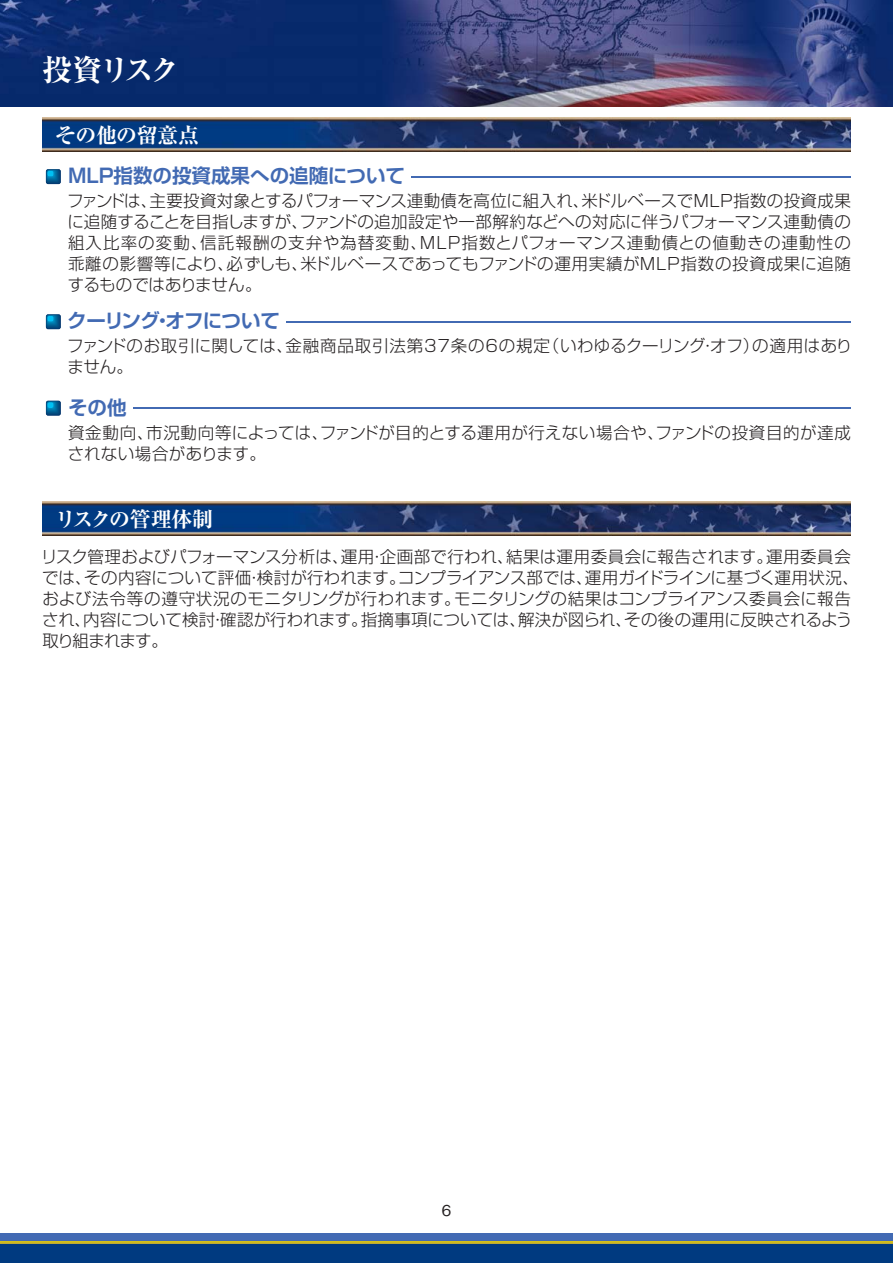
<style>
.page{position:relative;width:893px;height:1263px;background:#fff}
.page>*{position:absolute;margin:0;border:0;box-sizing:border-box;transform-origin:0 0}
.t1{font:30px "Ryumin Pro Ex Bold 90 pv RKSJ H";letter-spacing:-.115em;color:#fff}
.t2{font:21px "Ryumin Pro Ex Bold 90 pv RKSJ H";letter-spacing:-.02em;color:#fff}
.t3{font:19.5px "Shin Go Pro De Bold 90 pv RKSJ H";color:#426ab3}
.t4{font:19.5px "Shin Go Pro De Bold 90 pv RKSJ H";letter-spacing:-.04em;color:#426ab3}
.t5{font:16.5px/21px "Shin Go Pro Light 90 pv RKSJ H";letter-spacing:.01em;color:#231f20}
.t6{font:16.5px/21px "Shin Go Pro Light 90 pv RKSJ H";letter-spacing:.03em;color:#231f20}
.t7{font:15px "Gothic BBB Pro Medium 90 pv RKSJ H";color:#231f20}
</style>
<div class="page">
<img style="left:0;top:0;width:892px;height:107px">
<div style="left:0;top:1233px;width:892px;height:9px;background:#426ab3"></div>
<svg style="left:0;top:1242px;width:892px;height:2px;background:#c4b129"></svg>
<div style="left:0;top:1244px;width:892px;height:19px;background:#003a80"></div>
<img style="left:43px;top:118px;width:807px;height:34px">
<svg style="left:46px;top:169px;width:15px;height:15px"></svg>
<div style="left:47px;top:171px;width:7px;height:6px;background:#00c0f3;border-radius:2px"></div>
<hr style="left:411px;top:176px;width:439px;height:1px;background:#426ab3">
<svg style="left:46px;top:314px;width:15px;height:15px"></svg>
<div style="left:47px;top:316px;width:7px;height:6px;background:#00c0f3;border-radius:2px"></div>
<hr style="left:286px;top:321px;width:564px;height:1px;background:#426ab3">
<svg style="left:46px;top:401px;width:15px;height:15px"></svg>
<svg style="left:46px;top:401px;width:15px;height:14px"></svg>
<div style="left:47px;top:402px;width:7px;height:6px;background:#00c0f3;border-radius:2px"></div>
<hr style="left:133px;top:408px;width:717px;height:1px;background:#426ab3">
<img style="left:43px;top:502px;width:807px;height:34px">
<h1 class="t1" style="left:43px;top:58px;width:139px">投資リスク</h1>
<p class="t2" style="left:55px;top:127px;width:145px">その他の留意点</p>
<p class="t3" style="left:68px;top:168px;width:364px">MLP指数の投資成果への追随について 　</p>
<p class="t5" style="left:67px;top:193px;width:785px;text-align:justify">ファンドは、主要投資対象とするパフォーマンス連動債を高位に組入れ、米ドルベースでMLP指数の投資成果に追随することを目指しますが、ファンドの追加設定や一部解約などへの対応に伴うパフォーマンス連動債の組入比率の変動、信託報酬の支弁や為替変動、MLP指数とパフォーマンス連動債との値動きの連動性の乖離の影響等により、必ずしも、米ドルベースであってもファンドの運用実績がMLP指数の投資成果に追随するものではありません。</p>
<p class="t4" style="left:67px;top:313px;width:240px">クーリング・オフについて 　</p>
<p class="t6" style="left:67px;top:338px;width:786px">ファンドのお取引に関しては、金融商品取引法第37条の6の規定（いわゆるクーリング・オフ）の適用はありません。</p>
<p class="t3" style="left:68px;top:400px;width:86px">その他 　</p>
<p class="t5" style="left:68px;top:424px;width:784px">資金動向、市況動向等によっては、ファンドが目的とする運用が行えない場合や、ファンドの投資目的が達成されない場合があります。</p>
<p class="t2" style="left:55px;top:511px;width:159px">リスクの管理体制</p>
<p class="t5" style="left:41px;top:549px;width:819px">リスク管理およびパフォーマンス分析は、運用・企画部で行われ、結果は運用委員会に報告されます。運用委員会では、その内容について評価・検討が行われます。コンプライアンス部では、運用ガイドラインに基づく運用状況、および法令等の遵守状況のモニタリングが行われます。モニタリングの結果はコンプライアンス委員会に報告され、内容について検討・確認が行われます。指摘事項については、解決が図られ、その後の運用に反映されるよう取り組まれます。</p>
<p class="t7" style="left:442px;top:1204px;width:11px">6</p>
</div>
